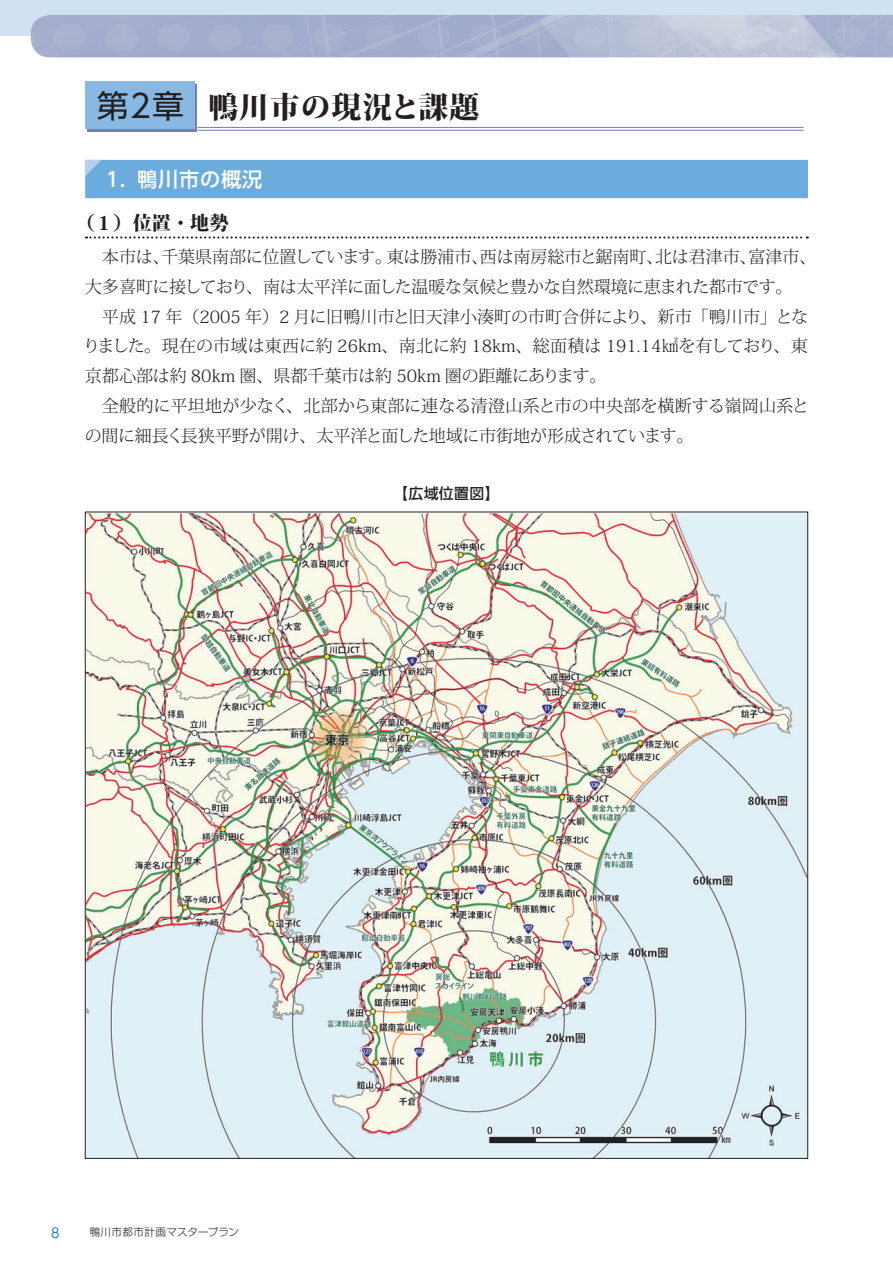
<style>
.page{position:relative;width:893px;height:1263px;background:#fff}
.page>*{position:absolute;margin:0;border:0;box-sizing:border-box;transform-origin:0 0}
.t1{font:31.95px "UD Shin Go Pro";color:#231f20}
.t2{font:800 29.7px "Koz Min Pr 6 N";letter-spacing:.035em;color:#231f20}
.t3{font:500 20.25px "UD Shin Go Pro";letter-spacing:.04em;color:#fff}
.t4{font:800 19.2px "Koz Min Pr 6 N";color:#231f20}
.t5{font:300 16.95px/29.7px "Koz Min Pr 6 N";color:#231f20}
.t6{font:300 15px "Helvetica";color:#006cb3}
.t7{font:500 14.85px "UD Shin Go Pro";letter-spacing:.02em;color:#231f20}
.t8{font:300 10.5px "Shin Go Pr 6 N";letter-spacing:.03em;color:#231f20}
</style>
<div class="page">
<div style="left:0;top:0;width:893px;height:36px;background:#cfe1f3"></div>
<img style="left:31px;top:15px;width:862px;height:42px">
<svg style="left:86px;top:236px;width:722px;height:3px"></svg>
<div style="left:85px;top:160px;width:723px;height:38px;background:#6cacdd"></div>
<svg style="left:85px;top:160px;width:16px;height:17px"></svg>
<div style="left:88px;top:84px;width:109px;height:47px;background:#747eb5"></div>
<div style="left:85px;top:82px;width:110px;height:47px;background:#89b9e3"></div>
<hr style="left:198px;top:127px;width:606px;height:1px;background:#747eb5">
<hr style="left:198px;top:130px;width:606px;height:1px;background:#747eb5">
<img style="left:87px;top:514px;width:719px;height:642px">
<h1 class="t1" style="left:97px;top:80px;width:89px">第2章</h1>
<h2 class="t2" style="left:208px;top:90px;width:272px">鴨川市の現況と課題</h2>
<p class="t3" style="left:85px;top:163px;width:179px">　１．鴨川市の概況</p>
<p class="t4" style="left:76px;top:212px;width:154px">（１）位置・地勢</p>
<p class="t5" style="left:85px;top:242px;width:732px;text-indent:17px">本市は、千葉県南部に位置しています。東は勝浦市、西は南房総市と鋸南町、北は君津市、富津市、大多喜町に接しており、南は太平洋に面した温暖な気候と豊かな自然環境に恵まれた都市です。</p>
<p class="t5" style="left:83px;top:302px;width:726px;text-align:justify;text-indent:19px">平成 17 年（2005 年）2 月に旧鴨川市と旧天津小湊町の市町合併により、新市「鴨川市」となりました。現在の市域は東西に約 26km、南北に約 18km、総面積は 191.14㎢を有しており、東京都心部は約 80km 圏、県都千葉市は約 50km 圏の距離にあります。</p>
<p class="t5" style="left:85px;top:391px;width:726px;text-indent:17px">全般的に平坦地が少なく、北部から東部に連なる清澄山系と市の中央部を横断する嶺岡山系との間に細長く長狭平野が開け、太平洋と面した地域に市街地が形成されています。</p>
<p class="t7" style="left:393px;top:482px;width:108px">【広域位置図】</p>
<p class="t6" style="left:51px;top:1223px;width:10px">8</p>
<p class="t8" style="left:90px;top:1224px;width:151px">鴨川市都市計画マスタープラン</p>
</div>
